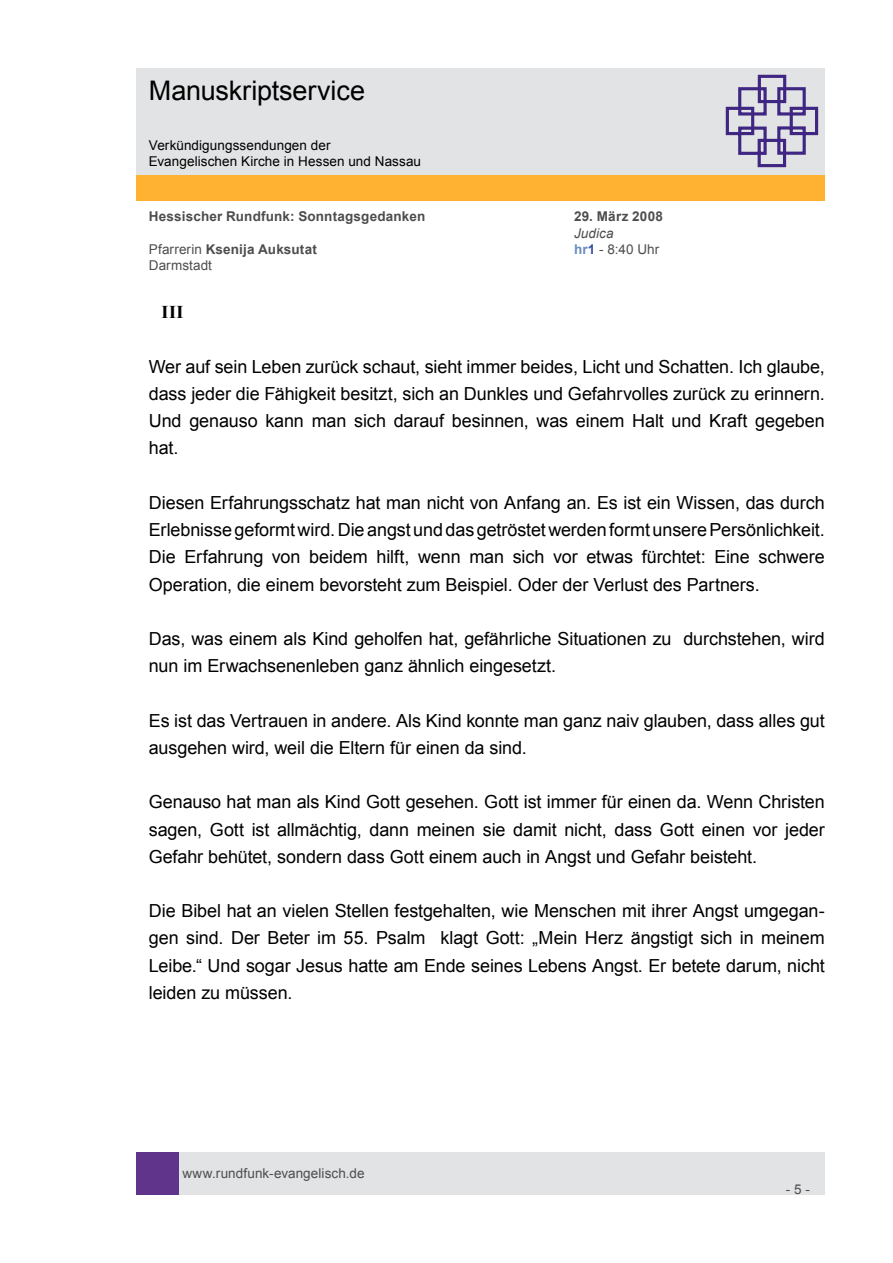
<style>
.page{position:relative;width:893px;height:1263px;background:#fff}
.page>*{position:absolute;margin:0;border:0;box-sizing:border-box;transform-origin:0 0}
.t1{font:27px "Arial";letter-spacing:-.005em;color:#000}
.t2{font:18px/27.2px "Arial";letter-spacing:-.005em;color:#000;text-align:justify}
.t3{font:700 18px "Times New Roman";color:#000}
.t4{font:700 13.5px "Arial";letter-spacing:.015em;color:#4d4d4d}
.t5{font:13.5px/16.2px "Arial";letter-spacing:.005em;color:#000}
.t6{font:13.5px "Arial";letter-spacing:.005em;color:#4d4d4d}
.t7{font:italic 13.5px "Arial";letter-spacing:.01em;color:#4d4d4d}
.s1{font-weight:400}
.s2{font-weight:700;color:#688bc0}
.s3{font-weight:700;color:#2f4fa1}
</style>
<div class="page">
<div style="left:179px;top:1152px;width:646px;height:43px;background:#e2e3e4"></div>
<div style="left:136px;top:1152px;width:43px;height:43px;background:#5f348a"></div>
<div style="left:136px;top:175px;width:689px;height:26px;background:#ffb132"></div>
<div style="left:136px;top:68px;width:689px;height:106px;background:#e2e3e4"></div>
<svg style="left:725px;top:74px;width:94px;height:94px"></svg>
<h1 class="t1" style="left:149px;top:73px;width:218px">Manuskriptservice</h1>
<p class="t5" style="left:149px;top:137px;width:274px">Verkündigungssendungen der<br>Evangelischen Kirche in Hessen und Nassau</p>
<p class="t4" style="left:149px;top:208px;width:278px">Hessischer Rundfunk: Sonntagsgedanken</p>
<p class="t4" style="left:574px;top:208px;width:90px">29. März 2008</p>
<p class="t7" style="left:574px;top:224px;width:41px">Judica</p>
<p class="t4" style="left:149px;top:240px;width:170px"><span class="s1">Pfarrerin</span> Ksenija Auksutat</p>
<p class="t6" style="left:574px;top:240px;width:87px"><span class="s2">hr</span><span class="s3">1</span> - 8:40 Uhr</p>
<p class="t6" style="left:149px;top:256px;width:65px">Darmstadt</p>
<p class="t3" style="left:162px;top:300px;width:23px">III</p>
<p class="t2" style="left:149px;top:353px;width:677px">Wer auf sein Leben zurück schaut, sieht immer beides, Licht und Schatten. Ich glaube, dass jeder die Fähigkeit besitzt, sich an Dunkles und Gefahrvolles zurück zu erinnern.<br>Und genauso kann man sich darauf besinnen, was einem Halt und Kraft gegeben hat.</p>
<p class="t2" style="left:149px;top:489px;width:677px">Diesen Erfahrungsschatz hat man nicht von Anfang an. Es ist ein Wissen, das durch Erlebnisse geformt wird. Die angst und das getröstet werden formt unsere Persönlichkeit.<br>Die Erfahrung von beidem hilft, wenn man sich vor etwas fürchtet: Eine schwere Operation, die einem bevorsteht zum Beispiel. Oder der Verlust des Partners.</p>
<p class="t2" style="left:149px;top:625px;width:677px">Das, was einem als Kind geholfen hat, gefährliche Situationen zu durchstehen, wird nun im Erwachsenenleben ganz ähnlich eingesetzt.</p>
<p class="t2" style="left:149px;top:707px;width:677px">Es ist das Vertrauen in andere. Als Kind konnte man ganz naiv glauben, dass alles gut ausgehen wird, weil die Eltern für einen da sind.</p>
<p class="t2" style="left:149px;top:789px;width:678px">Genauso hat man als Kind Gott gesehen. Gott ist immer für einen da. Wenn Christen sagen, Gott ist allmächtig, dann meinen sie damit nicht, dass Gott einen vor jeder Gefahr behütet, sondern dass Gott einem auch in Angst und Gefahr beisteht.</p>
<p class="t2" style="left:149px;top:897px;width:678px">Die Bibel hat an vielen Stellen festgehalten, wie Menschen mit ihrer Angst umgegan&shy;gen sind. Der Beter im 55. Psalm klagt Gott: „Mein Herz ängstigt sich in meinem Leibe.“ Und sogar Jesus hatte am Ende seines Lebens Angst. Er betete darum, nicht leiden zu müssen.</p>
<p class="t6" style="left:182px;top:1164px;width:184px">www.rundfunk-evangelisch.de</p>
<p class="t6" style="left:786px;top:1180px;width:26px">- 5 -</p>
</div>
